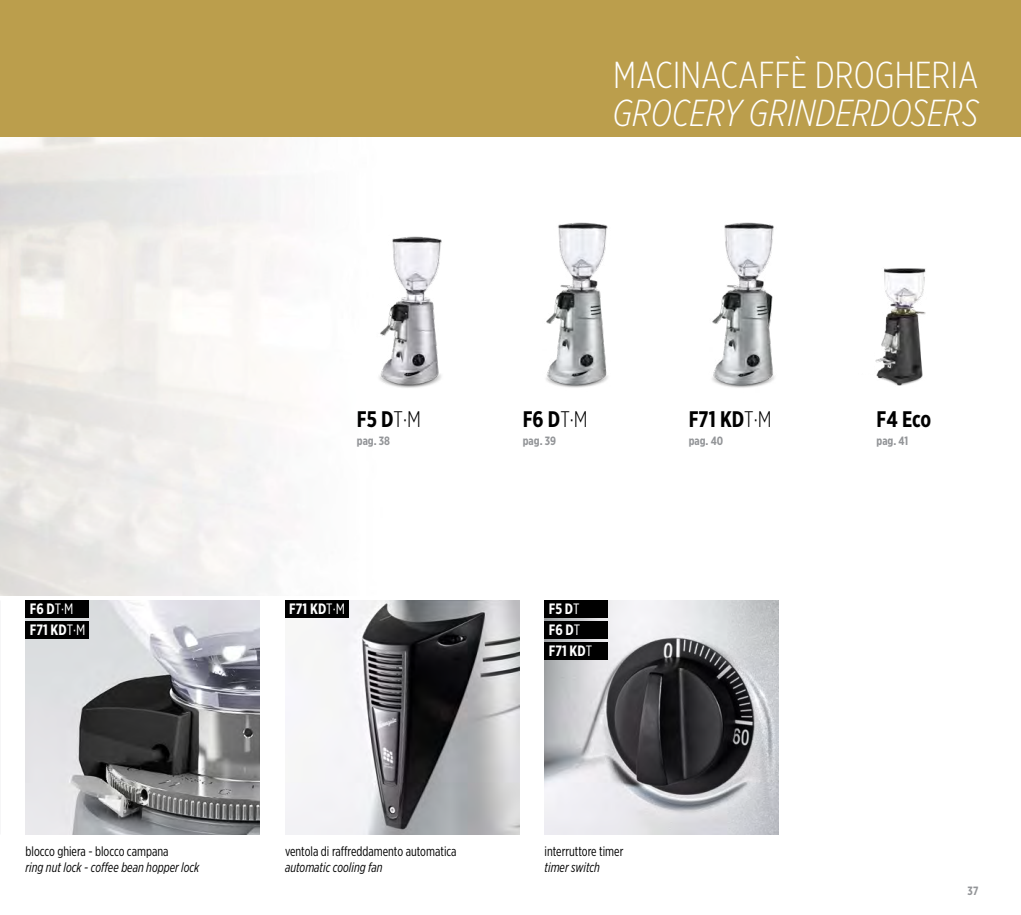
<style>
.page{position:relative;width:1021px;height:915px;background:#fff}
.page>*{position:absolute;margin:0;border:0;box-sizing:border-box;transform-origin:0 0}
.t1{font:300 37.5px "Gotham X Narrow";color:#fff}
.t2{font:italic 300 37.5px "Gotham X Narrow";color:#fff}
.t3{font:700 22.5px "Gotham X Narrow";color:#000}
.t4{font:700 15px/21.3px "Gotham X Narrow";color:#fff}
.t5{font:13.5px "Gotham X Narrow";color:#000;scale:.95 1}
.t6{font:italic 13.5px "Gotham X Narrow";color:#000;scale:.95 1}
.t7{font:700 12px "Gotham X Narrow";color:#939598}
.s1{font-weight:300}
.s2{font-weight:400}
</style>
<div class="page">
<img style="left:0;top:136px;width:427px;height:459px">
<div style="left:0;top:0;width:1020px;height:136px;background:#bb9e4c"></div>
<img style="left:712px;top:222px;width:63px;height:166px">
<img style="left:875px;top:268px;width:51px;height:118px">
<img style="left:546px;top:222px;width:62px;height:166px">
<img style="left:347px;top:228px;width:95px;height:179px">
<img style="left:285px;top:600px;width:234px;height:233px">
<img style="left:26px;top:600px;width:233px;height:233px">
<div style="left:26px;top:621px;width:63px;height:17px;background:#000"></div>
<div style="left:285px;top:600px;width:64px;height:17px;background:#000"></div>
<div style="left:26px;top:600px;width:63px;height:17px;background:#000"></div>
<img style="left:544px;top:600px;width:234px;height:233px">
<div style="left:544px;top:621px;width:64px;height:17px;background:#000"></div>
<div style="left:544px;top:642px;width:64px;height:17px;background:#000"></div>
<div style="left:544px;top:600px;width:64px;height:17px;background:#000"></div>
<h1 class="t1" style="left:613px;top:53px;width:367px">MACINACAFFÈ DROGHERIA</h1>
<h1 class="t2" style="left:612px;top:90px;width:367px">GROCERY GRINDERDOSERS</h1>
<h2 class="t3" style="left:357px;top:405px;width:65px">F5 D<span class="s1">T·M</span></h2>
<p class="t7" style="left:357px;top:433px;width:35px">pag. 38</p>
<h2 class="t3" style="left:523px;top:405px;width:66px">F6 D<span class="s1">T·M</span></h2>
<p class="t7" style="left:523px;top:433px;width:35px">pag. 39</p>
<h2 class="t3" style="left:688px;top:405px;width:84px">F71 KD<span class="s1">T·M</span></h2>
<p class="t7" style="left:688px;top:433px;width:36px">pag. 40</p>
<h2 class="t3" style="left:876px;top:405px;width:56px">F4 Eco</h2>
<p class="t7" style="left:876px;top:433px;width:33px">pag. 41</p>
<p class="t4" style="left:30px;top:597px;width:45px">F6 D<span class="s2">T·M</span></p>
<p class="t4" style="left:289px;top:597px;width:57px">F71 KD<span class="s2">T·M</span></p>
<p class="t4" style="left:549px;top:597px;width:32px">F5 D<span class="s2">T</span></p>
<p class="t4" style="left:30px;top:619px;width:57px">F71 KD<span class="s2">T·M</span></p>
<p class="t4" style="left:549px;top:619px;width:45px">F6 D<span class="s2">T<br></span>F71 KD<span class="s2">T</span></p>
<p class="t5" style="left:26px;top:843px;width:152px">blocco ghiera - blocco campana</p>
<p class="t6" style="left:26px;top:859px;width:185px">ring nut lock - coffee bean hopper lock</p>
<p class="t5" style="left:285px;top:843px;width:182px">ventola di raffreddamento automatica</p>
<p class="t6" style="left:285px;top:859px;width:104px">automatic cooling fan</p>
<p class="t5" style="left:544px;top:843px;width:84px">interruttore timer</p>
<p class="t6" style="left:544px;top:859px;width:60px">timer switch</p>
<p class="t7" style="left:967px;top:882px;width:12px">37</p>
</div>
